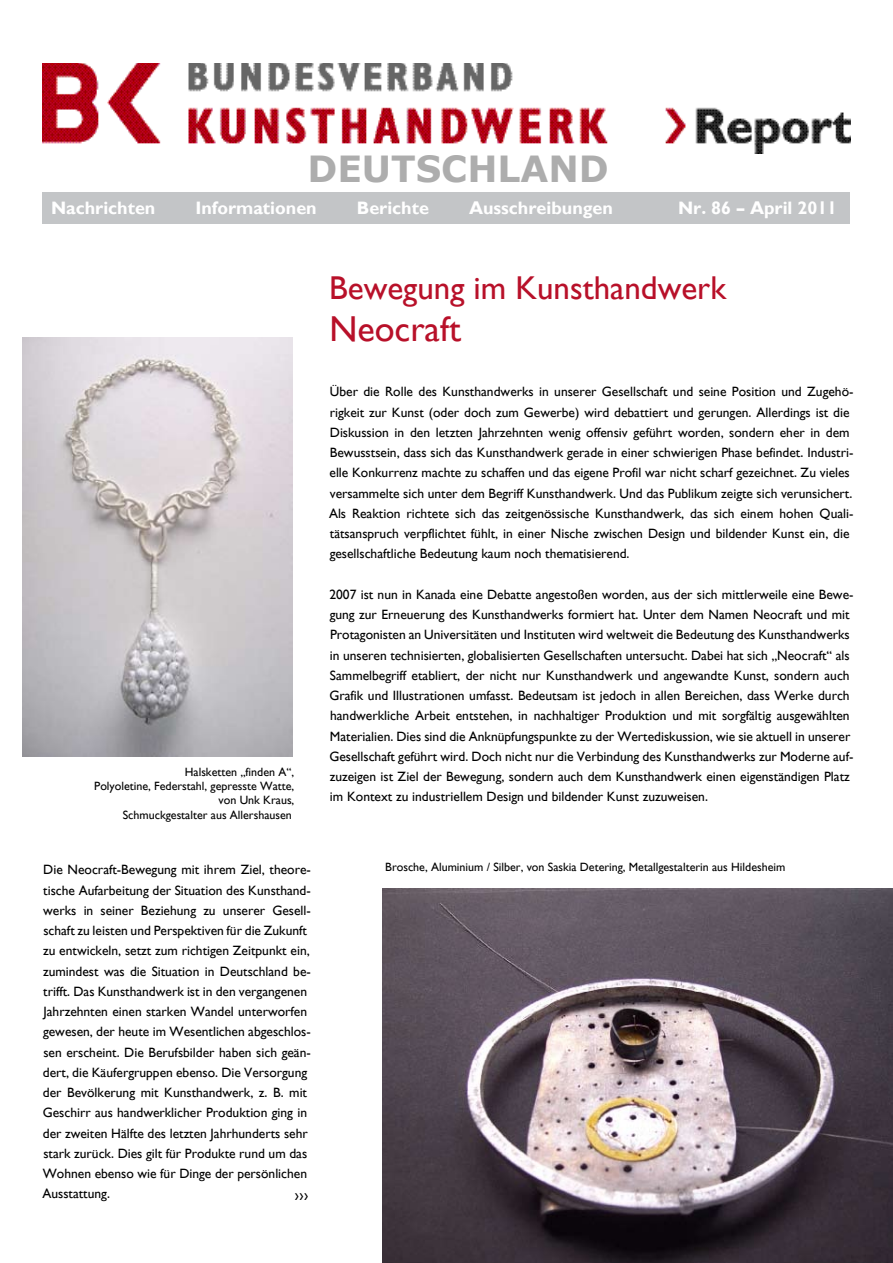
<style>
.page{position:relative;width:893px;height:1263px;background:#fff}
.page>*{position:absolute;margin:0;border:0;box-sizing:border-box;transform-origin:0 0}
.t1{font:700 36px "Verdana";color:#adadad}
.t2{font:36px "Gill Sans";color:#b81029}
.t3{font:33px "Gill Sans";color:#b81029}
.t4{font:700 18px "Gill Sans";color:#fff}
.t5{font:15px "Gill Sans";color:#000}
.t6{font:13.5px/20.2px "Gill Sans";color:#000}
.t7{font:12px/14.4px "Gill Sans";color:#000;text-align:right}
</style>
<div class="page">
<img style="left:43px;top:64px;width:807px;height:90px">
<div style="left:43px;top:193px;width:807px;height:31px;background:#c3c5c7"></div>
<img style="left:22px;top:337px;width:271px;height:419px">
<img style="left:383px;top:888px;width:510px;height:375px">
<h1 class="t1" style="left:307px;top:146px;width:303px">DEUTSCHLAND</h1>
<h3 class="t4" style="left:51px;top:197px;width:106px">Nachrichten</h3>
<h3 class="t4" style="left:195px;top:197px;width:123px">Informationen</h3>
<h3 class="t4" style="left:357px;top:197px;width:74px">Berichte</h3>
<h3 class="t4" style="left:469px;top:197px;width:145px">Ausschreibungen</h3>
<h3 class="t4" style="left:678px;top:197px;width:161px">Nr. 86 – April 2011</h3>
<p class="t7" style="left:94px;top:764px;width:201px">Halsketten „finden A“,<br>Polyoletine, Federstahl, gepresste Watte, von Unk Kraus,<br>Schmuckgestalter aus Allershausen</p>
<p class="t6" style="left:42px;top:860px;width:270px">Die Neocraft-Bewegung mit ihrem Ziel, theore&shy;tische Aufarbeitung der Situation des Kunsthand&shy;werks in seiner Beziehung zu unserer Gesell&shy;schaft zu leisten und Perspektiven für die Zukunft zu entwickeln, setzt zum richtigen Zeitpunkt ein, zumindest was die Situation in Deutschland be&shy;trifft. Das Kunsthandwerk ist in den vergangenen Jahrzehnten einen starken Wandel unterworfen gewesen, der heute im Wesentlichen abgeschlos&shy;sen erscheint. Die Berufsbilder haben sich geän&shy;dert, die Käufergruppen ebenso. Die Versorgung der Bevölkerung mit Kunsthandwerk, z. B. mit Geschirr aus handwerklicher Produktion ging in der zweiten Hälfte des letzten Jahrhunderts sehr stark zurück. Dies gilt für Produkte rund um das Wohnen ebenso wie für Dinge der persönlichen Ausstattung.</p>
<p class="t5" style="left:295px;top:1186px;width:16px">›››</p>
<h2 class="t3" style="left:329px;top:268px;width:398px">Bewegung im Kunsthandwerk</h2>
<h1 class="t2" style="left:329px;top:308px;width:133px">Neocraft</h1>
<p class="t6" style="left:329px;top:382px;width:526px">Über die Rolle des Kunsthandwerks in unserer Gesellschaft und seine Position und Zugehö&shy;rigkeit zur Kunst (oder doch zum Gewerbe) wird debattiert und gerungen. Allerdings ist die Diskussion in den letzten Jahrzehnten wenig offensiv geführt worden, sondern eher in dem Bewusstsein, dass sich das Kunsthandwerk gerade in einer schwierigen Phase befindet. Industri&shy;elle Konkurrenz machte zu schaffen und das eigene Profil war nicht scharf gezeichnet. Zu vieles versammelte sich unter dem Begriff Kunsthandwerk. Und das Publikum zeigte sich verunsichert.<br>Als Reaktion richtete sich das zeitgenössische Kunsthandwerk, das sich einem hohen Quali&shy;tätsanspruch verpflichtet fühlt, in einer Nische zwischen Design und bildender Kunst ein, die gesellschaftliche Bedeutung kaum noch thematisierend.</p>
<p class="t6" style="left:329px;top:584px;width:526px">2007 ist nun in Kanada eine Debatte angestoßen worden, aus der sich mittlerweile eine Bewe&shy;gung zur Erneuerung des Kunsthandwerks formiert hat. Unter dem Namen Neocraft und mit Protagonisten an Universitäten und Instituten wird weltweit die Bedeutung des Kunsthandwerks in unseren technisierten, globalisierten Gesellschaften untersucht. Dabei hat sich „Neocraft“ als Sammelbegriff etabliert, der nicht nur Kunsthandwerk und angewandte Kunst, sondern auch Grafik und Illustrationen umfasst. Bedeutsam ist jedoch in allen Bereichen, dass Werke durch handwerkliche Arbeit entstehen, in nachhaltiger Produktion und mit sorgfältig ausgewählten Materialien. Dies sind die Anknüpfungspunkte zu der Wertediskussion, wie sie aktuell in unserer Gesellschaft geführt wird. Doch nicht nur die Verbindung des Kunsthandwerks zur Moderne auf&shy;zuzeigen ist Ziel der Bewegung, sondern auch dem Kunsthandwerk einen eigenständigen Platz im Kontext zu industriellem Design und bildender Kunst zuzuweisen.</p>
<p class="t7" style="left:385px;top:859px;width:402px">Brosche, Aluminium / Silber, von Saskia Detering, Metallgestalterin aus Hildesheim</p>
</div>
